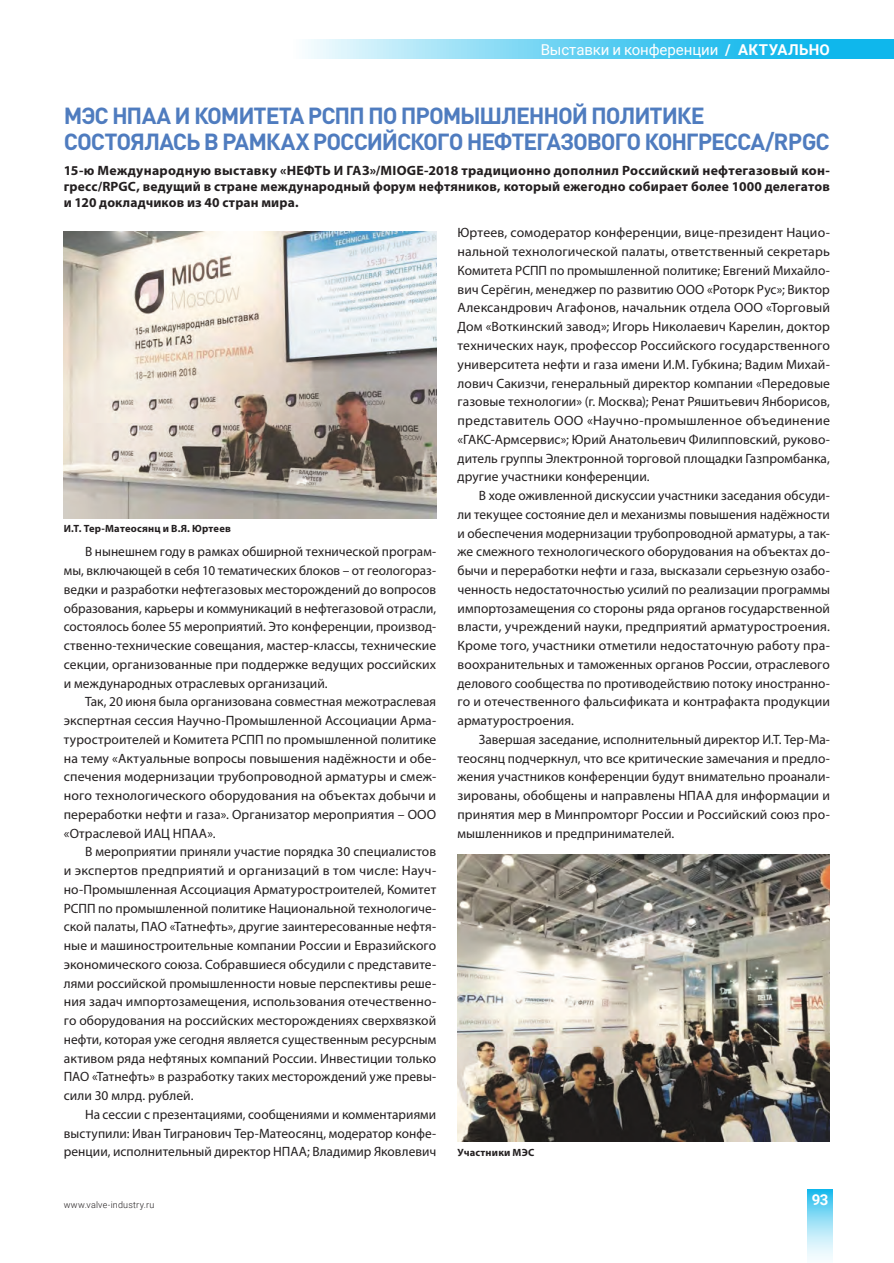
<style>
.page{position:relative;width:894px;height:1263px;background:#fff}
.page>*{position:absolute;margin:0;border:0;box-sizing:border-box;transform-origin:0 0}
.t1{font:700 23.1px/26.1px "DIN Pro";letter-spacing:-.05em;color:#4f7cbf}
.t2{font:15px "Roboto";letter-spacing:-.005em;color:#fff}
.t3{font:700 15px "Roboto";color:#fff}
.t4{font:13.5px/18.8px "Myriad Pro";letter-spacing:.005em;color:#231f20;text-align:justify}
.t5{font:700 13.5px/16.2px "Myriad Pro";letter-spacing:.01em;color:#231f20;text-align:justify}
.t6{font:700 10.5px "Myriad Pro";letter-spacing:.02em;color:#231f20}
.t7{font:300 9px "Roboto";letter-spacing:.02em;color:#231f20}
.s1{font-weight:700}
</style>
<div class="page">
<svg style="left:308px;top:39px;width:585px;height:20px;background:#65d0f2"></svg>
<svg style="left:807px;top:1189px;width:25px;height:71px;background:#99e0f6"></svg>
<img style="left:64px;top:231px;width:372px;height:288px">
<img style="left:457px;top:854px;width:372px;height:288px">
<p class="t2" style="left:540px;top:39px;width:290px">Выставки и конференции <span class="s1">/ АКТУАЛЬНО</span></p>
<h1 class="t1" style="left:64px;top:101px;width:767px">МЭС НПАА И КОМИТЕТА РСПП ПО ПРОМЫШЛЕННОЙ ПОЛИТИКЕ<br>СОСТОЯЛАСЬ В РАМКАХ РОССИЙСКОГО НЕФТЕГАЗОВОГО КОНГРЕССА/RPGC</h1>
<p class="t5" style="left:64px;top:162px;width:767px">15-ю Международную выставку «НЕФТЬ И ГАЗ»/MIOGE-2018 традиционно дополнил Российский нефтегазовый кон&shy;гресс/RPGC, ведущий в стране международный форум нефтяников, который ежегодно собирает более 1000 делегатов и 120 докладчиков из 40 стран мира.</p>
<p class="t6" style="left:64px;top:522px;width:169px">И.Т. Тер-Матеосянц и В.Я. Юртеев</p>
<p class="t4" style="left:64px;top:543px;width:374px;text-indent:21px">В нынешнем году в рамках обширной технической програм&shy;мы, включающей в себя 10 тематических блоков – от геологораз&shy;ведки и разработки нефтегазовых месторождений до вопросов образования, карьеры и коммуникаций в нефтегазовой отрасли, состоялось более 55 мероприятий. Это конференции, производ&shy;ственно-технические совещания, мастер-классы, технические секции, организованные при поддержке ведущих российских и международных отраслевых организаций.</p>
<p class="t4" style="left:64px;top:693px;width:374px;text-indent:21px">Так, 20 июня была организована совместная межотраслевая экспертная сессия Научно-Промышленной Ассоциации Арма&shy;туростроителей и Комитета РСПП по промышленной политике на тему «Актуальные вопросы повышения надёжности и обе&shy;спечения модернизации трубопроводной арматуры и смеж&shy;ного технологического оборудования на объектах добычи и переработки нефти и газа». Организатор мероприятия – ООО «Отраслевой ИАЦ НПАА».</p>
<p class="t4" style="left:64px;top:843px;width:374px;text-indent:21px">В мероприятии приняли участие порядка 30 специалистов и экспертов предприятий и организаций в том числе: Науч&shy;но-Промышленная Ассоциация Арматуростроителей, Комитет РСПП по промышленной политике Национальной технологиче&shy;ской палаты, ПАО «Татнефть», другие заинтересованные нефтя&shy;ные и машиностроительные компании России и Евразийского экономического союза. Собравшиеся обсудили с представите&shy;лями российской промышленности новые перспективы реше&shy;ния задач импортозамещения, использования отечественно&shy;го оборудования на российских месторождениях сверхвязкой нефти, которая уже сегодня является существенным ресурсным активом ряда нефтяных компаний России. Инвестиции только ПАО «Татнефть» в разработку таких месторождений уже превы&shy;сили 30 млрд. рублей.</p>
<p class="t4" style="left:64px;top:1105px;width:374px;text-indent:21px">На сессии с презентациями, сообщениями и комментариями выступили: Иван Тигранович Тер-Матеосянц, модератор конфе&shy;ренции, исполнительный директор НПАА; Владимир Яковлевич</p>
<p class="t7" style="left:64px;top:1199px;width:92px">www.valve-industry.ru</p>
<p class="t4" style="left:457px;top:224px;width:374px">Юртеев, сомодератор конференции, вице-президент Нацио&shy;нальной технологической палаты, ответственный секретарь Комитета РСПП по промышленной политике; Евгений Михайло&shy;вич Серёгин, менеджер по развитию ООО «Роторк Рус»; Виктор Александрович Агафонов, начальник отдела ООО «Торговый Дом «Воткинский завод»; Игорь Николаевич Карелин, доктор технических наук, профессор Российского государственного университета нефти и газа имени И.М. Губкина; Вадим Михай&shy;лович Сакизчи, генеральный директор компании «Передовые газовые технологии» (г. Москва); Ренат Ряшитьевич Янборисов, представитель ООО «Научно-промышленное объединение «ГАКС-Армсервис»; Юрий Анатольевич Филипповский, руково&shy;дитель группы Электронной торговой площадки Газпромбанка, другие участники конференции.</p>
<p class="t4" style="left:457px;top:486px;width:374px;text-indent:21px">В ходе оживленной дискуссии участники заседания обсуди&shy;ли текущее состояние дел и механизмы повышения надёжности и обеспечения модернизации трубопроводной арматуры, а так&shy;же смежного технологического оборудования на объектах до&shy;бычи и переработки нефти и газа, высказали серьезную озабо&shy;ченность недостаточностью усилий по реализации программы импортозамещения со стороны ряда органов государственной власти, учреждений науки, предприятий арматуростроения.<br>Кроме того, участники отметили недостаточную работу пра&shy;воохранительных и таможенных органов России, отраслевого делового сообщества по противодействию потоку иностранно&shy;го и отечественного фальсификата и контрафакта продукции арматуростроения.</p>
<p class="t4" style="left:457px;top:730px;width:374px;text-indent:21px">Завершая заседание, исполнительный директор И.Т. Тер-Ма&shy;теосянц подчеркнул, что все критические замечания и предло&shy;жения участников конференции будут внимательно проанали&shy;зированы, обобщены и направлены НПАА для информации и принятия мер в Минпромторг России и Российский союз про&shy;мышленников и предпринимателей.</p>
<p class="t6" style="left:457px;top:1146px;width:78px">Участники МЭС</p>
<p class="t3" style="left:811px;top:1189px;width:18px">93</p>
</div>
